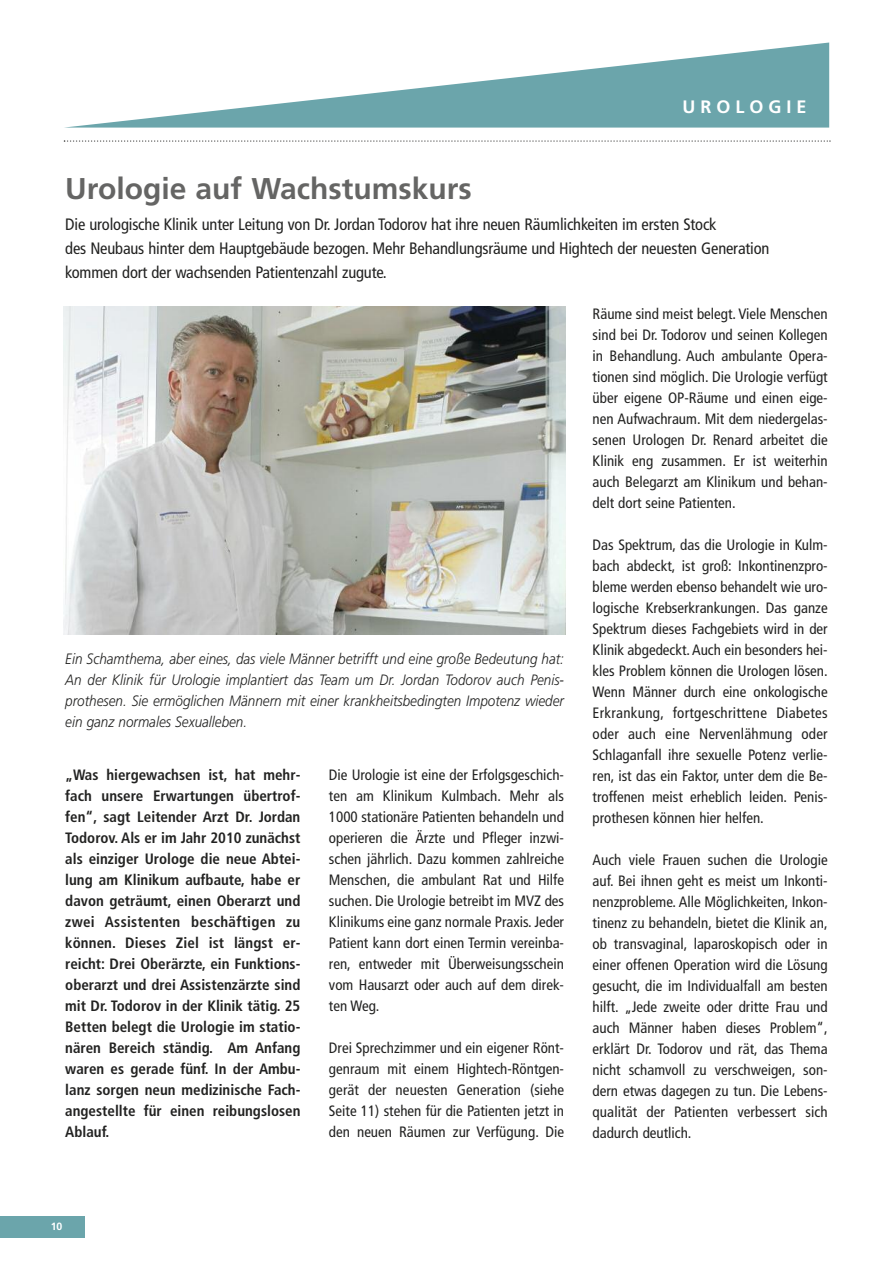
<style>
.page{position:relative;width:893px;height:1263px;background:#fff}
.page>*{position:absolute;margin:0;border:0;box-sizing:border-box;transform-origin:0 0}
.t1{font:700 30px "Frutiger";color:#656564}
.t2{font:700 18px "Frutiger";letter-spacing:.28em;color:#fff}
.t3{font:condensed 16.5px/24px "Frutiger";letter-spacing:-.01em;color:#222221}
.t4{font:condensed 15px/21px "Frutiger";color:#222221;text-align:justify}
.t5{font:700 condensed 15px/21px "Frutiger";color:#222221;text-align:justify}
.t6{font:italic 300 15px/21px "Frutiger";color:#222221;text-align:justify;scale:.9 1}
.t7{font:700 10.5px "Frutiger";color:#fff}
</style>
<div class="page">
<svg style="left:64px;top:43px;width:765px;height:85px"></svg>
<div style="left:0;top:1216px;width:85px;height:21px;background:#6ba5ab"></div>
<svg style="left:64px;top:140px;width:767px;height:2px"></svg>
<img style="left:64px;top:306px;width:502px;height:328px">
<p class="t2" style="left:682px;top:99px;width:126px">UROLOGIE</p>
<h1 class="t1" style="left:65px;top:176px;width:408px">Urologie auf Wachstumskurs</h1>
<p class="t3" style="left:65px;top:214px;width:706px">Die urologische Klinik unter Leitung von Dr. Jordan Todorov hat ihre neuen Räumlichkeiten im ersten Stock<br>des Neubaus hinter dem Hauptgebäude bezogen. Mehr Behandlungsräume und Hightech der neuesten Generation kommen dort der wachsenden Patientenzahl zugute.</p>
<p class="t6" style="left:65px;top:650px;width:556px">Ein Schamthema, aber eines, das viele Männer betrifft und eine große Bedeutung hat:<br>An der Klinik für Urologie implantiert das Team um Dr. Jordan Todorov auch Penis&shy;prothesen. Sie ermöglichen Männern mit einer krankheitsbedingten Impotenz wieder ein ganz normales Sexualleben.</p>
<p class="t5" style="left:65px;top:765px;width:237px">„Was hiergewachsen ist, hat mehr&shy;fach unsere Erwartungen übertrof&shy;fen“, sagt Leitender Arzt Dr. Jordan Todorov. Als er im Jahr 2010 zunächst als einziger Urologe die neue Abtei&shy;lung am Klinikum aufbaute, habe er davon geträumt, einen Oberarzt und zwei Assistenten beschäftigen zu können. Dieses Ziel ist längst er&shy;reicht: Drei Oberärzte, ein Funktions&shy;oberarzt und drei Assistenzärzte sind mit Dr. Todorov in der Klinik tätig. 25<br>Betten belegt die Urologie im statio&shy;nären Bereich ständig. Am Anfang waren es gerade fünf. In der Ambu&shy;lanz sorgen neun medizinische Fach&shy;angestellte für einen reibungslosen Ablauf.</p>
<p class="t4" style="left:329px;top:765px;width:237px">Die Urologie ist eine der Erfolgsgeschich&shy;ten am Klinikum Kulmbach. Mehr als 1000 stationäre Patienten behandeln und operieren die Ärzte und Pfleger inzwi&shy;schen jährlich. Dazu kommen zahlreiche Menschen, die ambulant Rat und Hilfe suchen. Die Urologie betreibt im MVZ des Klinikums eine ganz normale Praxis. Jeder Patient kann dort einen Termin vereinba&shy;ren, entweder mit Überweisungsschein vom Hausarzt oder auch auf dem direk&shy;ten Weg.</p>
<p class="t4" style="left:329px;top:1038px;width:237px">Drei Sprechzimmer und ein eigener Rönt&shy;genraum mit einem Hightech-Röntgen&shy;gerät der neuesten Generation (siehe Seite 11) stehen für die Patienten jetzt in den neuen Räumen zur Verfügung. Die</p>
<p class="t4" style="left:593px;top:304px;width:237px">Räume sind meist belegt. Viele Menschen sind bei Dr. Todorov und seinen Kollegen in Behandlung. Auch ambulante Opera&shy;tionen sind möglich. Die Urologie verfügt über eigene OP-Räume und einen eige&shy;nen Aufwachraum. Mit dem niedergelas&shy;senen Urologen Dr. Renard arbeitet die Klinik eng zusammen. Er ist weiterhin auch Belegarzt am Klinikum und behan&shy;delt dort seine Patienten.</p>
<p class="t4" style="left:593px;top:535px;width:237px">Das Spektrum, das die Urologie in Kulm&shy;bach abdeckt, ist groß: Inkontinenzpro&shy;bleme werden ebenso behandelt wie uro&shy;logische Krebserkrankungen. Das ganze Spektrum dieses Fachgebiets wird in der Klinik abgedeckt.Auch ein besonders hei&shy;kles Problem können die Urologen lösen.<br>Wenn Männer durch eine onkologische Erkrankung, fortgeschrittene Diabetes oder auch eine Nervenlähmung oder Schlaganfall ihre sexuelle Potenz verlie&shy;ren, ist das ein Faktor, unter dem die Be&shy;troffenen meist erheblich leiden. Penis&shy;prothesen können hier helfen.</p>
<p class="t4" style="left:593px;top:850px;width:237px">Auch viele Frauen suchen die Urologie auf. Bei ihnen geht es meist um Inkonti&shy;nenzprobleme. Alle Möglichkeiten, Inkon&shy;tinenz zu behandeln, bietet die Klinik an, ob transvaginal, laparoskopisch oder in einer offenen Operation wird die Lösung gesucht, die im Individualfall am besten hilft. „Jede zweite oder dritte Frau und auch Männer haben dieses Problem“, erklärt Dr. Todorov und rät, das Thema nicht schamvoll zu verschweigen, son&shy;dern etwas dagegen zu tun. Die Lebens&shy;qualität der Patienten verbessert sich dadurch deutlich.</p>
<p class="t7" style="left:51px;top:1222px;width:13px">10</p>
</div>
